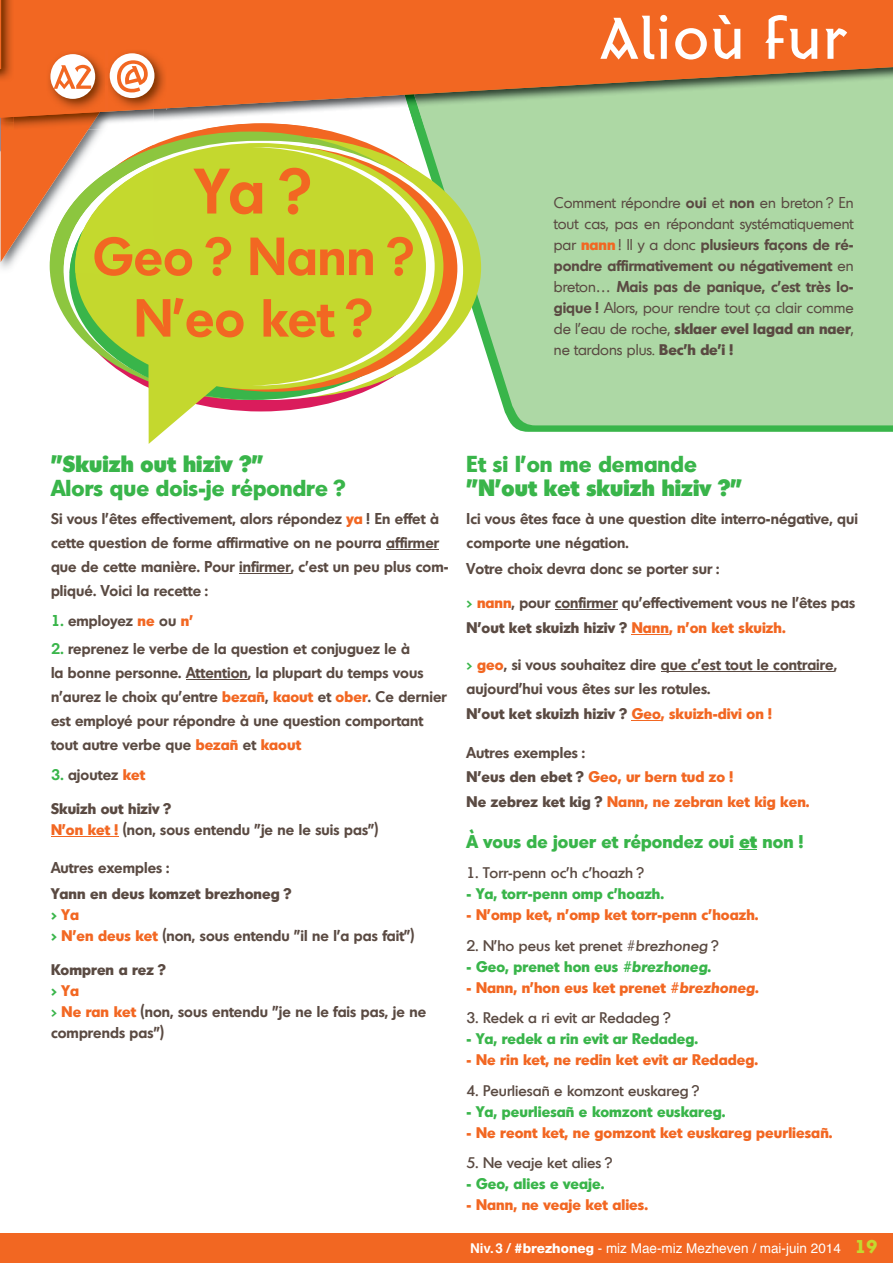
<style>
.page{position:relative;width:893px;height:1263px;background:#fff}
.page>*{position:absolute;margin:0;border:0;box-sizing:border-box;transform-origin:0 0}
.t1{font:600 62.25px "Montreal";color:#f26722}
.t2{font:600 51.9px/61.5px "Montreal";letter-spacing:.005em;color:#f26722;text-align:center}
.t3{font:700 22.5px "Montreal";letter-spacing:.005em;color:#39b54a}
.t4{font:800 22.5px "Montreal";letter-spacing:.005em;color:#39b54a}
.t5{font:700 18px "Montreal";letter-spacing:.005em;color:#39b54a}
.t6{font:600 15px/24px "Montreal";letter-spacing:.005em;color:#5a4a42}
.t7{font:15px/21px "Montreal";color:#5a4a42;text-align:justify}
.t8{font:700 15px/24px "Montreal";letter-spacing:.005em;color:#f26722}
.t9{font:700 15px "Montreal";letter-spacing:.005em;color:#39b54a}
.t10{font:500 15px "Montreal";letter-spacing:.005em;color:#5a4a42}
.t11{font:700 15px "Montreal";letter-spacing:.005em;color:#5a4a42}
.t12{font:13.5px "Helvetica";color:#fff}
.s1{font-weight:600}
.s2{font-weight:700;color:#f26722}
.s3{font-weight:700}
.s4{color:#39b54a}
.s5{color:#f26722}
.s6{font-weight:600;color:#5a4a42}
.s7{color:#5a4a42}
.s8{font-weight:800}
.s9{font-style:italic}
.s10{font-family:"Helvetica Neue";font-weight:800}
.s11{font-weight:700;color:#39b54a}
.s12{font-family:"Montreal";font-weight:700;font-size:18px;color:#c4d82e}
</style>
<div class="page">
<div style="left:366px;top:130px;width:527px;height:295px;background:#add8a5"></div>
<svg style="left:90px;top:136px;width:391px;height:262px;background:#d2c54f"></svg>
<svg style="left:75px;top:143px;width:368px;height:301px;fill:#c4d82e"></svg>
<svg style="left:252px;top:147px;width:183px;height:239px;background:#cbd645"></svg>
<hr style="left:386px;top:549px;width:53px;height:1px;background:#5a4a42">
<hr style="left:239px;top:573px;width:52px;height:1px;background:#5a4a42">
<hr style="left:186px;top:679px;width:62px;height:1px;background:#5a4a42">
<hr style="left:51px;top:836px;width:67px;height:1px;background:#f26722">
<hr style="left:555px;top:609px;width:63px;height:1px;background:#5a4a42">
<hr style="left:632px;top:634px;width:37px;height:1px;background:#f26722">
<hr style="left:661px;top:671px;width:173px;height:1px;background:#5a4a42">
<svg style="left:632px;top:720px;width:29px;height:1px"></svg>
<svg style="left:739px;top:849px;width:18px;height:1px"></svg>
<div style="left:0;top:1233px;width:893px;height:30px;background:#f26722"></div>
<div style="left:414px;top:118px;width:479px;height:12px;background:#add8a4"></div>
<img style="left:201px;top:123px;width:123px;height:7px">
<svg style="left:166px;top:0;width:727px;height:118px;background:#d98145"></svg>
<svg style="left:600px;top:15px;width:247px;height:45px"></svg>
<svg style="left:0;top:0;width:166px;height:296px"></svg>
<h1 class="t1" style="left:196px;top:150px;width:117px">Ya ?</h1>
<h2 class="t2" style="left:93px;top:224px;width:323px">Geo ? Nann ?<br>N'eo ket ?</h2>
<p class="t7" style="left:554px;top:192px;width:301px">Comment répondre <span class="s1">oui</span> et <span class="s1">non</span> en breton ? En tout cas, pas en répondant systématiquement par <span class="s2">nann</span> ! Il y a donc <span class="s1">plusieurs façons de ré&shy;pondre affirmativement ou négativement</span> en breton… <span class="s1">Mais pas de panique, c’est très lo&shy;gique !</span> Alors, pour rendre tout ça clair comme de l’eau de roche, <span class="s3">sklaer evel lagad an naer</span>, ne tardons plus. <span class="s3">Bec’h de’i !</span></p>
<h3 class="t3" style="left:467px;top:449px;width:232px">Et si l'on me demande</h3>
<h3 class="t4" style="left:467px;top:472px;width:277px">"N'out ket skuizh hiziv ?"</h3>
<p class="t6" style="left:467px;top:506px;width:393px">Ici vous êtes face à une question dite interro-négative, qui comporte une négation.</p>
<p class="t6" style="left:467px;top:556px;width:255px">Votre choix devra donc se porter sur :</p>
<p class="t6" style="left:467px;top:589px;width:390px;line-height:25.5px"><span class="s4">&gt;</span> <span class="s2">nann</span>, pour confirmer qu'effectivement vous ne l'êtes pas<br><span class="s3">N'out ket skuizh hiziv ?</span> <span class="s2">Nann, n'on ket skuizh.</span></p>
<p class="t6" style="left:467px;top:652px;width:372px"><span class="s4">&gt;</span> <span class="s2">geo</span>, si vous souhaitez dire que c'est tout le contraire, aujourd'hui vous êtes sur les rotules.</p>
<p class="t11" style="left:467px;top:704px;width:307px">N'out ket skuizh hiziv ? <span class="s5">Geo, skuizh-divi on !</span></p>
<p class="t8" style="left:467px;top:740px;width:268px"><span class="s6">Autres exemples :<br></span><span class="s7">N’eus den ebet ?</span> Geo, ur bern tud zo !</p>
<p class="t8" style="left:467px;top:789px;width:344px"><span class="s7">Ne zebrez ket kig ?</span> Nann, ne zebran ket kig ken.</p>
<p class="t5" style="left:467px;top:830px;width:338px">À vous de jouer et répondez oui <span class="s8">et</span> non !</p>
<p class="t10" style="left:467px;top:863px;width:179px">1. Torr-penn oc’h c’hoazh ?</p>
<p class="t9" style="left:467px;top:883px;width:199px">- Ya, torr-penn omp c’hoazh.</p>
<p class="t8" style="left:467px;top:902px;width:293px">- N’omp ket, n’omp ket torr-penn c’hoazh.</p>
<p class="t10" style="left:467px;top:935px;width:254px">2. N’ho peus ket prenet <span class="s9">#brezhoneg</span> ?</p>
<p class="t9" style="left:467px;top:956px;width:246px">- Geo, prenet hon eus <span class="s9">#brezhoneg</span>.</p>
<p class="t8" style="left:467px;top:974px;width:293px">- Nann, n’hon eus ket prenet <span class="s9">#brezhoneg</span>.</p>
<p class="t10" style="left:467px;top:1008px;width:206px">3. Redek a ri evit ar Redadeg ?</p>
<p class="t9" style="left:467px;top:1029px;width:233px">- Ya, redek a rin evit ar Redadeg.</p>
<p class="t8" style="left:467px;top:1047px;width:293px">- Ne rin ket, ne redin ket evit ar Redadeg.</p>
<p class="t10" style="left:467px;top:1080px;width:234px">4. Peurliesañ e komzont euskareg ?</p>
<p class="t9" style="left:467px;top:1101px;width:260px">- Ya, peurliesañ e komzont euskareg.</p>
<p class="t8" style="left:467px;top:1120px;width:367px">- Ne reont ket, ne gomzont ket euskareg peurliesañ.</p>
<p class="t10" style="left:467px;top:1153px;width:147px">5. Ne veaje ket alies ?</p>
<p class="t9" style="left:467px;top:1174px;width:139px">- Geo, alies e veaje.</p>
<p class="t8" style="left:467px;top:1192px;width:183px">- Nann, ne veaje ket alies.</p>
<p class="t12" style="left:421px;top:1237px;width:387px"><span class="s3">N°1 /</span> <span class="s10">#brezhoneg</span> - miz Genver-miz C’hwevrer / Janvier-Février</p>
<h3 class="t4" style="left:51px;top:449px;width:214px">"Skuizh out hiziv ?"</h3>
<h3 class="t3" style="left:51px;top:473px;width:296px">Alors que dois-je répondre ?</h3>
<p class="t6" style="left:51px;top:506px;width:399px">Si vous l'êtes effectivement, alors répondez <span class="s2">ya</span> ! En effet à cette question de forme affirmative on ne pourra affirmer que de cette manière. Pour infirmer, c'est un peu plus com&shy;pliqué. Voici la recette :</p>
<p class="t6" style="left:51px;top:608px;width:144px"><span class="s4">1.</span> employez <span class="s2">ne</span> ou <span class="s2">n'</span></p>
<p class="t6" style="left:51px;top:636px;width:397px"><span class="s4">2.</span> reprenez le verbe de la question et conjuguez le à<br>la bonne personne. Attention, la plupart du temps vous n'aurez le choix qu'entre <span class="s2">bezañ</span>, <span class="s2">kaout</span> et <span class="s2">ober</span>. Ce dernier est employé pour répondre à une question comportant tout autre verbe que <span class="s2">bezañ</span> et <span class="s2">kaout</span></p>
<p class="t6" style="left:51px;top:762px;width:96px"><span class="s4">3.</span> ajoutez <span class="s2">ket</span></p>
<p class="t6" style="left:51px;top:798px;width:329px;line-height:21px"><span class="s3">Skuizh out hiziv ?<br></span><span class="s2">N'on ket !</span> (non, sous entendu "je ne le suis pas")</p>
<p class="t6" style="left:51px;top:855px;width:120px">Autres exemples :</p>
<p class="t6" style="left:51px;top:882px;width:365px;line-height:21px"><span class="s3">Yann en deus komzet brezhoneg ?<br></span><span class="s11">&gt;</span> <span class="s2">Ya<br></span><span class="s11">&gt;</span> <span class="s2">N'en deus ket</span> (non, sous entendu "il ne l'a pas fait")</p>
<p class="t6" style="left:51px;top:958px;width:377px;line-height:21px"><span class="s3">Kompren a rez ?<br></span><span class="s11">&gt;</span> <span class="s2">Ya<br></span><span class="s4">&gt;</span> <span class="s2">Ne ran ket</span> (non, sous entendu "je ne le fais pas, je ne comprends pas")</p>
<p class="t12" style="left:470px;top:1237px;width:409px"><span class="s3">Niv. 3 /</span> <span class="s10">#brezhoneg</span> - miz Mae-miz Mezheven / mai-juin 2014 <span class="s12">19</span></p>
</div>
